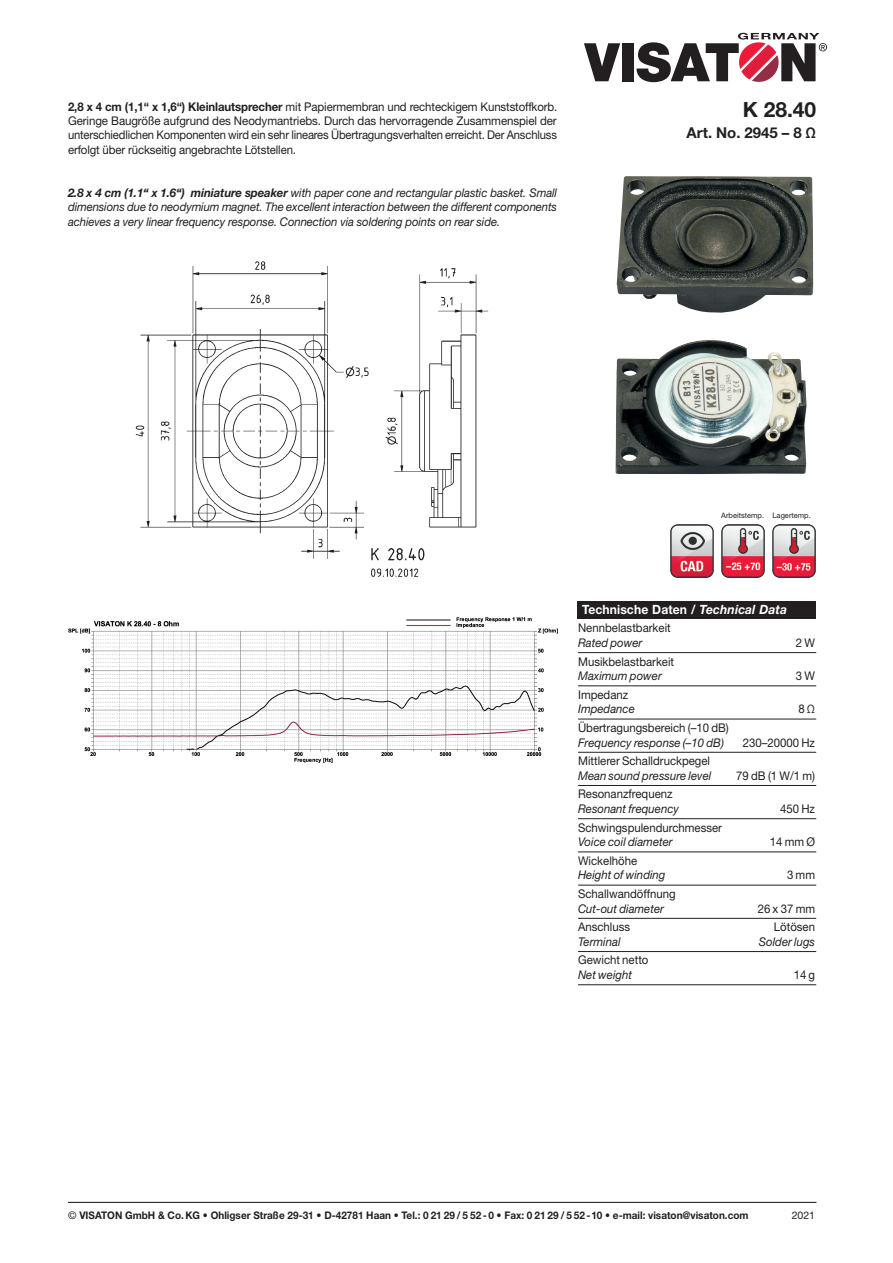
<style>
.page{position:relative;width:893px;height:1263px;background:#fff}
.page>*{position:absolute;margin:0;border:0;box-sizing:border-box;transform-origin:0 0}
.t1{font:700 21px "Helvetica Neue LT Std";color:#231f20}
.t2{font:700 15px "Helvetica Neue LT Std";color:#231f20}
.t3{font:700 12.75px "Helvetica Neue LT Std";letter-spacing:.01em;color:#fff;scale:.95 1}
.t4{font:12px/14.4px "Helvetica Neue LT Std";color:#231f20;text-align:justify;scale:.95 1}
.t5{font:italic 12px/14.4px "Helvetica Neue LT Std";color:#231f20;text-align:justify;scale:.95 1}
.t6{font:700 10.5px "Helvetica Neue LT Std";color:#231f20;scale:.95 1}
.t7{font:10.5px "Helvetica Neue LT Std";color:#231f20}
.t8{font:7.5px "Helvetica Neue LT Std";color:#231f20}
.s1{font-weight:700}
.s2{font-style:italic}
.s3{font-weight:400}
</style>
<div class="page">
<svg style="left:584px;top:43px;width:36px;height:38px"></svg>
<div style="left:622px;top:43px;width:12px;height:38px;background:#231f20"></div>
<svg style="left:636px;top:33px;width:191px;height:50px"></svg>
<hr style="left:68px;top:1202px;width:748px;height:1px;background:#231f20">
<div style="left:578px;top:601px;width:238px;height:17px;background:#231f20"></div>
<hr style="left:578px;top:652px;width:238px;height:1px;background:#231f20">
<hr style="left:578px;top:685px;width:238px;height:1px;background:#231f20">
<hr style="left:578px;top:719px;width:238px;height:1px;background:#231f20">
<hr style="left:578px;top:752px;width:238px;height:1px;background:#231f20">
<hr style="left:578px;top:785px;width:238px;height:1px;background:#231f20">
<hr style="left:578px;top:818px;width:238px;height:1px;background:#231f20">
<hr style="left:578px;top:852px;width:238px;height:1px;background:#231f20">
<hr style="left:578px;top:885px;width:238px;height:1px;background:#231f20">
<hr style="left:578px;top:918px;width:238px;height:1px;background:#231f20">
<hr style="left:578px;top:951px;width:238px;height:1px;background:#231f20">
<hr style="left:578px;top:984px;width:238px;height:1px;background:#231f20">
<img style="left:670px;top:524px;width:44px;height:54px">
<img style="left:721px;top:524px;width:44px;height:54px">
<img style="left:772px;top:524px;width:44px;height:54px">
<img style="left:617px;top:176px;width:196px;height:137px">
<img style="left:615px;top:340px;width:191px;height:134px">
<img style="left:135px;top:261px;width:354px;height:316px">
<img style="left:68px;top:617px;width:489px;height:146px">
<p class="t4" style="left:68px;top:99px;width:517px"><span class="s1">2,8 x 4 cm (1,1“ x 1,6“) Kleinlautsprecher</span> mit Papiermembran und rechteckigem Kunststoffkorb.<br>Geringe Baugröße aufgrund des Neodymantriebs. Durch das hervorragende Zusammenspiel der unterschiedlichen Komponenten wird ein sehr lineares Übertragungsverhalten erreicht. Der Anschluss erfolgt über rückseitig angebrachte Lötstellen.</p>
<p class="t5" style="left:68px;top:185px;width:516px"><span class="s1">2.8 x 4 cm (1.1“ x 1.6“) miniature speaker</span> with paper cone and rectangular plastic basket. Small dimensions due to neodymium magnet. The excellent interaction between the different components achieves a very linear frequency response. Connection via soldering points on rear side.</p>
<h1 class="t1" style="left:743px;top:97px;width:75px">K 28.40</h1>
<p class="t2" style="left:687px;top:124px;width:131px">Art. No. 2945 – 8 Ω</p>
<p class="t8" style="left:721px;top:511px;width:91px">Arbeitstemp. Lagertemp.</p>
<p class="t3" style="left:582px;top:601px;width:217px">Technische Daten / <span class="s2">Technical Data</span></p>
<p class="t4" style="left:578px;top:621px;width:99px">Nennbelastbarkeit</p>
<p class="t5" style="left:578px;top:635px;width:69px">Rated power</p>
<p class="t4" style="left:796px;top:635px;width:22px">2 W</p>
<p class="t4" style="left:578px;top:654px;width:103px">Musikbelastbarkeit</p>
<p class="t5" style="left:578px;top:668px;width:90px">Maximum power</p>
<p class="t4" style="left:796px;top:668px;width:22px">3 W</p>
<p class="t4" style="left:578px;top:687px;width:54px">Impedanz</p>
<p class="t5" style="left:578px;top:702px;width:61px">Impedance</p>
<p class="t4" style="left:798px;top:702px;width:19px">8 Ω</p>
<p class="t4" style="left:578px;top:720px;width:160px">Übertragungsbereich (–10 dB)</p>
<p class="t5" style="left:578px;top:735px;width:155px">Frequency response (–10 dB)</p>
<p class="t4" style="left:743px;top:735px;width:78px">230–20000 Hz</p>
<p class="t4" style="left:578px;top:754px;width:141px">Mittlerer Schalldruckpegel</p>
<p class="t5" style="left:578px;top:768px;width:142px">Mean sound pressure level</p>
<p class="t4" style="left:736px;top:768px;width:84px">79 dB (1 W/1 m)</p>
<p class="t4" style="left:578px;top:787px;width:101px">Resonanzfrequenz</p>
<p class="t5" style="left:578px;top:801px;width:108px">Resonant frequency</p>
<p class="t4" style="left:780px;top:801px;width:38px">450 Hz</p>
<p class="t4" style="left:578px;top:820px;width:153px">Schwingspulendurchmesser</p>
<p class="t5" style="left:578px;top:834px;width:101px">Voice coil diameter</p>
<p class="t4" style="left:770px;top:834px;width:49px">14 mm Ø</p>
<p class="t4" style="left:578px;top:853px;width:64px">Wickelhöhe</p>
<p class="t5" style="left:578px;top:868px;width:94px">Height of winding</p>
<p class="t4" style="left:787px;top:868px;width:31px">3 mm</p>
<p class="t4" style="left:578px;top:886px;width:104px">Schallwandöffnung</p>
<p class="t5" style="left:578px;top:901px;width:92px">Cut-out diameter</p>
<p class="t4" style="left:758px;top:901px;width:62px">26 x 37 mm</p>
<p class="t4" style="left:578px;top:920px;width:56px">Anschluss</p>
<p class="t4" style="left:774px;top:920px;width:45px">Lötösen</p>
<p class="t5" style="left:578px;top:934px;width:46px">Terminal</p>
<p class="t5" style="left:759px;top:934px;width:61px">Solder lugs</p>
<p class="t4" style="left:578px;top:953px;width:76px">Gewicht netto</p>
<p class="t5" style="left:578px;top:967px;width:58px">Net weight</p>
<p class="t4" style="left:794px;top:967px;width:24px">14 g</p>
<p class="t6" style="left:68px;top:1209px;width:718px"><span class="s3">©</span> VISATON GmbH &amp; Co. KG • Ohligser Straße 29-31 • D-42781 Haan • Tel.: 0 21 29 / 5 52- 0 • Fax: 0 21 29 / 5 52 -10 • e-mail: visaton@visaton.com</p>
<p class="t7" style="left:792px;top:1209px;width:25px">2021</p>
</div>
